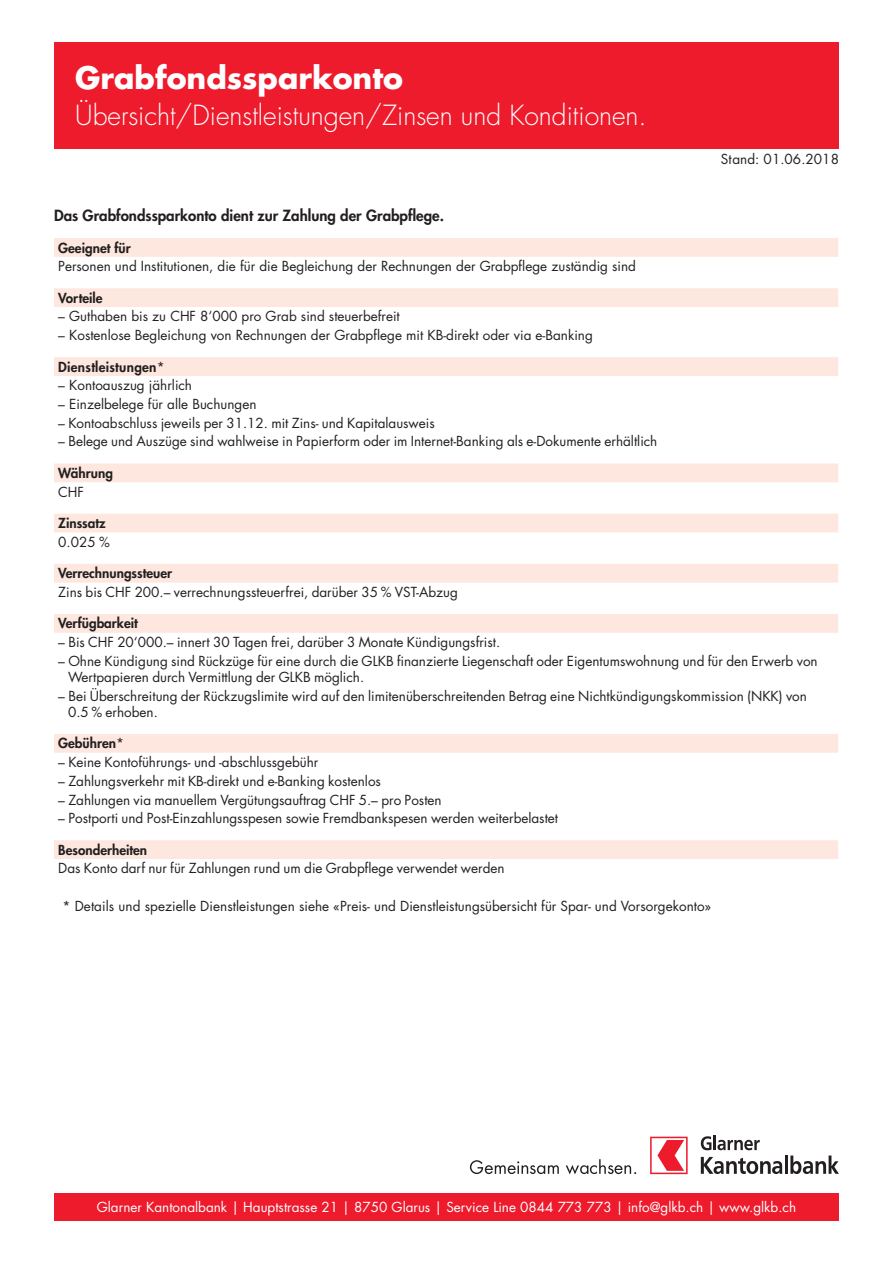
<style>
.page{position:relative;width:893px;height:1263px;background:#fff}
.page>*{position:absolute;margin:0;border:0;box-sizing:border-box;transform-origin:0 0}
.Titel{font:700 30px "Futura Std";color:#fff}
.t1{font:300 27px "Futura Std";color:#fff}
.Lauftext{font:800 15px "Futura Std";color:#231f20}
.Untertitel{font:13.5px/16.2px "Futura Std";color:#231f20}
.t2{font:13.5px "Futura Std";color:#fff}
.Untertitel-2{font:800 13.5px "Futura Std";color:#231f20}
.Untertitel-3{font:800 13.5px "Futura Std";letter-spacing:.02em;color:#231f20}
.s1{font-weight:400}
</style>
<div class="page">
<div style="left:54px;top:1193px;width:785px;height:27px;background:#ee1b2d"></div>
<svg style="left:701px;top:1135px;width:59px;height:15px"></svg>
<svg style="left:701px;top:1157px;width:81px;height:17px"></svg>
<hr style="left:785px;top:1155px;width:3px;height:19px;background:#231f20">
<svg style="left:790px;top:1155px;width:49px;height:19px"></svg>
<svg style="left:650px;top:1137px;width:38px;height:37px"></svg>
<svg style="left:470px;top:1160px;width:89px;height:14px"></svg>
<svg style="left:566px;top:1159px;width:70px;height:15px"></svg>
<div style="left:54px;top:43px;width:785px;height:106px;background:#ee1b2d"></div>
<svg style="left:54px;top:238px;width:784px;height:621px"></svg>
<p class="Titel" style="left:75px;top:57px;width:329px">Grabfondssparkonto</p>
<p class="t1" style="left:75px;top:98px;width:573px">Übersicht/Dienstleistungen/Zinsen und Konditionen.</p>
<p class="Lauftext" style="left:54px;top:206px;width:392px">Das Grabfondssparkonto dient zur Zahlung der Grabpflege.</p>
<p class="Untertitel" style="left:721px;top:151px;width:120px">Stand: 01.06.2018</p>
<p class="Untertitel-2" style="left:58px;top:239px;width:74px">Geeignet für</p>
<p class="Untertitel" style="left:58px;top:258px;width:579px">Personen und Institutionen, die für die Begleichung der Rechnungen der Grabpflege zuständig sind</p>
<p class="Untertitel-2" style="left:58px;top:289px;width:46px">Vorteile</p>
<p class="Untertitel" style="left:58px;top:308px;width:343px">– Guthaben bis zu CHF 8‘000 pro Grab sind steuerbefreit</p>
<p class="Untertitel" style="left:58px;top:327px;width:536px">– Kostenlose Begleichung von Rechnungen der Grabpflege mit KB-direkt oder via e-Banking</p>
<p class="Untertitel-3" style="left:58px;top:358px;width:108px">Dienstleistungen<span class="s1">*</span></p>
<p class="Untertitel" style="left:58px;top:377px;width:135px">– Kontoauszug jährlich</p>
<p class="Untertitel" style="left:58px;top:396px;width:200px">– Einzelbelege für alle Buchungen</p>
<p class="Untertitel" style="left:58px;top:415px;width:378px">– Kontoabschluss jeweils per 31.12. mit Zins- und Kapitalausweis</p>
<p class="Untertitel" style="left:58px;top:433px;width:601px">– Belege und Auszüge sind wahlweise in Papierform oder im Internet-Banking als e-Dokumente erhältlich</p>
<p class="Untertitel-2" style="left:58px;top:464px;width:56px">Währung</p>
<p class="Untertitel" style="left:58px;top:484px;width:27px">CHF</p>
<p class="Untertitel-2" style="left:58px;top:515px;width:49px">Zinssatz</p>
<p class="Untertitel" style="left:58px;top:534px;width:53px">0.025 %</p>
<p class="Untertitel-2" style="left:58px;top:565px;width:115px">Verrechnungssteuer</p>
<p class="Untertitel" style="left:58px;top:584px;width:401px">Zins bis CHF 200.– verrechnungssteuerfrei, darüber 35 % VST-Abzug</p>
<p class="Untertitel-2" style="left:58px;top:615px;width:81px">Verfügbarkeit</p>
<p class="Untertitel" style="left:58px;top:634px;width:443px">– Bis CHF 20‘000.– innert 30 Tagen frei, darüber 3 Monate Kündigungsfrist.</p>
<p class="Untertitel" style="left:68px;top:653px;width:751px;text-indent:-10px">– Ohne Kündigung sind Rückzüge für eine durch die GLKB finanzierte Liegenschaft oder Eigentumswohnung und für den Erwerb von<br>Wertpapieren durch Vermittlung der GLKB möglich.</p>
<p class="Untertitel" style="left:68px;top:688px;width:740px;text-indent:-10px">– Bei Überschreitung der Rückzugslimite wird auf den limitenüberschreitenden Betrag eine Nichtkündigungskommission (NKK) von<br>0.5 % erhoben.</p>
<p class="Untertitel-2" style="left:58px;top:735px;width:67px">Gebühren<span class="s1">*</span></p>
<p class="Untertitel" style="left:58px;top:754px;width:262px">– Keine Kontoführungs- und -abschlussgebühr</p>
<p class="Untertitel" style="left:58px;top:773px;width:324px">– Zahlungsverkehr mit KB-direkt und e-Banking kostenlos</p>
<p class="Untertitel" style="left:58px;top:791px;width:385px">– Zahlungen via manuellem Vergütungsauftrag CHF 5.– pro Posten</p>
<p class="Untertitel" style="left:58px;top:810px;width:501px">– Postporti und Post-Einzahlungsspesen sowie Fremdbankspesen werden weiterbelastet</p>
<p class="Untertitel-2" style="left:58px;top:841px;width:91px">Besonderheiten</p>
<p class="Untertitel" style="left:58px;top:860px;width:448px">Das Konto darf nur für Zahlungen rund um die Grabpflege verwendet werden</p>
<p class="Untertitel" style="left:63px;top:898px;width:650px">* Details und spezielle Dienstleistungen siehe «Preis- und Dienstleistungsübersicht für Spar- und Vorsorgekonto»</p>
<p class="t2" style="left:97px;top:1198px;width:701px">Glarner Kantonalbank | Hauptstrasse 21 | 8750 Glarus | Service Line 0844 773 773 | info@glkb.ch | www.glkb.ch</p>
</div>
